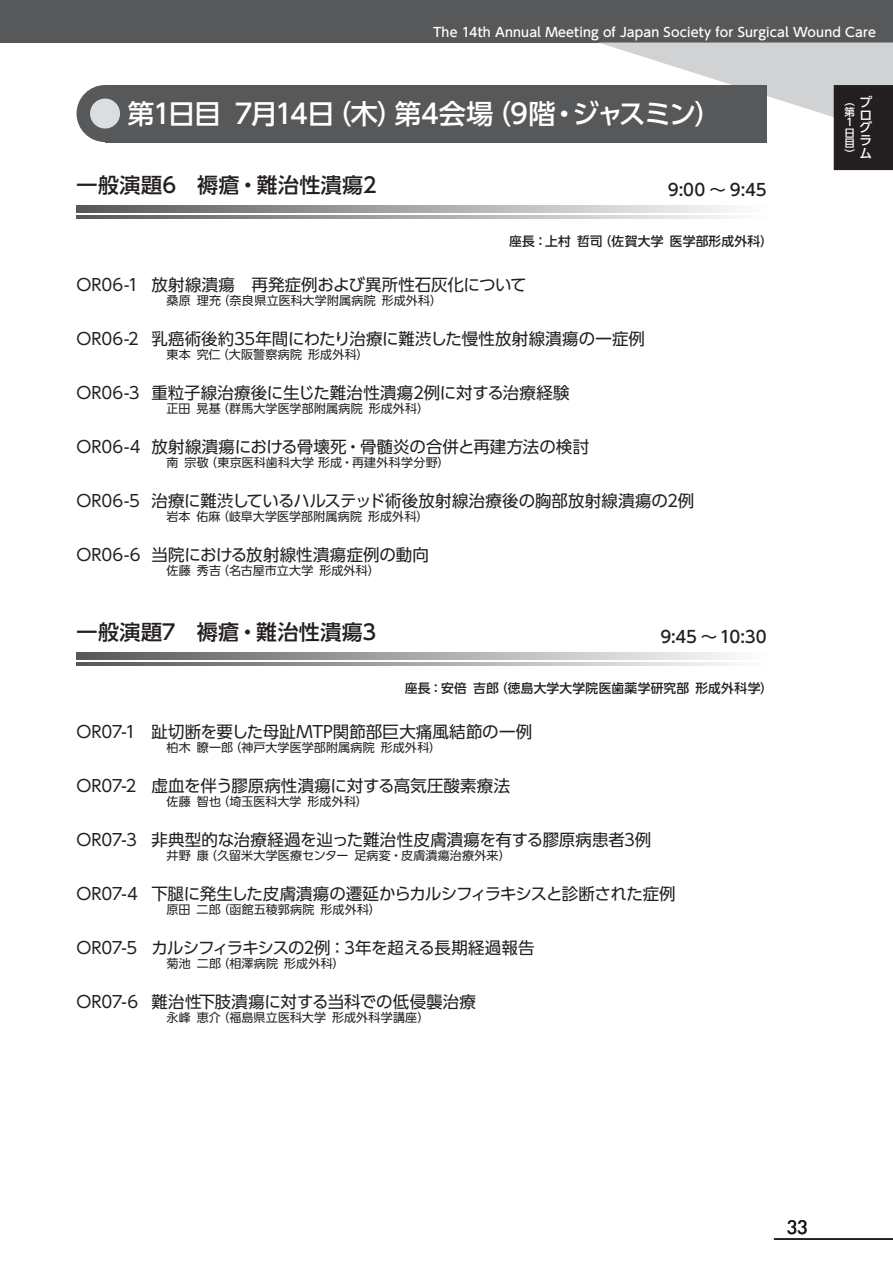
<style>
.page{position:relative;width:893px;height:1263px;background:#fff}
.page>*{position:absolute;margin:0;border:0;box-sizing:border-box;transform-origin:0 0}
.t1{font:500 27px "UD Shin Go Pr 6";letter-spacing:-.055em;color:#fff}
.t2{font:500 21px "UD Shin Go Pr 6";letter-spacing:.015em;color:#231f20}
.t3{font:500 18px "Futura Std";color:#231f20}
.t4{font:16.5px "UD Shin Go Pr 6";letter-spacing:-.005em;color:#231f20}
.t5{font:16.5px "UD Shin Go Pr 6";letter-spacing:-.03em;color:#231f20}
.t6{font:500 16.5px "UD Shin Go Pr 6";letter-spacing:-.02em;color:#231f20}
.t7{font:500 12.75px/12.8px "UD Shin Go Pr 6";letter-spacing:.01em;color:#fff}
.t8{font:500 12.75px "UD Shin Go Pr 6";letter-spacing:.02em;color:#231f20}
.t9{font:12px "UD Shin Go Pr 6";letter-spacing:.015em;color:#231f20}
.t10{font:500 10.5px/10.5px "UD Shin Go Pr 6";color:#fff}
</style>
<div class="page">
<div style="left:1px;top:0;width:892px;height:43px;background:#57585a"></div>
<hr style="left:774px;top:1238px;width:119px;height:2px;background:#231f20">
<svg style="left:598px;top:43px;width:295px;height:127px"></svg>
<svg style="left:77px;top:206px;width:652px;height:6px;background:#a5a5a6"></svg>
<svg style="left:77px;top:216px;width:652px;height:2px"></svg>
<svg style="left:77px;top:653px;width:652px;height:6px;background:#a5a5a6"></svg>
<svg style="left:77px;top:663px;width:652px;height:2px"></svg>
<div style="left:77px;top:85px;width:57px;height:57px;background:#57585a;border-radius:50%"></div>
<div style="left:105px;top:85px;width:662px;height:57px;background:#57585a"></div>
<div style="left:90px;top:99px;width:30px;height:30px;background:#dcdddf;border-radius:50%"></div>
<p class="t7" style="left:433px;top:26px;width:444px">The 14th Annual Meeting of Japan Society for Surgical Wound Care</p>
<h1 class="t1" style="left:128px;top:92px;width:596px">第1日目 7月14日（木）第4会場（9階・ジャスミン）</h1>
<p class="t2" style="left:77px;top:168px;width:302px">一般演題6　褥瘡・難治性潰瘍2</p>
<p class="t6" style="left:668px;top:176px;width:100px">9:00 ～ 9:45</p>
<p class="t8" style="left:509px;top:230px;width:265px">座長：上村 哲司（佐賀大学 医学部形成外科）</p>
<p class="t4" style="left:77px;top:272px;width:452px">OR06-1 放射線潰瘍　再発症例および異所性石灰化について</p>
<p class="t9" style="left:167px;top:291px;width:277px">桑原 理充（奈良県立医科大学附属病院 形成外科）</p>
<p class="t4" style="left:77px;top:326px;width:570px">OR06-2 乳癌術後約35年間にわたり治療に難渋した慢性放射線潰瘍の一症例</p>
<p class="t9" style="left:167px;top:345px;width:203px">東本 究仁（大阪警察病院 形成外科）</p>
<p class="t4" style="left:77px;top:380px;width:495px">OR06-3 重粒子線治療後に生じた難治性潰瘍2例に対する治療経験</p>
<p class="t9" style="left:167px;top:399px;width:264px">正田 晃基（群馬大学医学部附属病院 形成外科）</p>
<p class="t4" style="left:77px;top:434px;width:514px">OR06-4 放射線潰瘍における骨壊死・骨髄炎の合併と再建方法の検討</p>
<p class="t9" style="left:167px;top:453px;width:285px">南 宗敬（東京医科歯科大学形成・再建外科学分野）</p>
<p class="t4" style="left:77px;top:488px;width:619px">OR06-5 治療に難渋しているハルステッド術後放射線治療後の胸部放射線潰瘍の2例</p>
<p class="t9" style="left:167px;top:507px;width:263px">岩本 佑麻（岐阜大学医学部附属病院 形成外科）</p>
<p class="t4" style="left:77px;top:542px;width:354px">OR06-6 当院における放射線性潰瘍症例の動向</p>
<p class="t9" style="left:167px;top:561px;width:215px">佐藤 秀吉（名古屋市立大学 形成外科）</p>
<p class="t2" style="left:77px;top:615px;width:301px">一般演題7　褥瘡・難治性潰瘍3</p>
<p class="t6" style="left:660px;top:623px;width:108px">9:45 ～10:30</p>
<p class="t8" style="left:405px;top:677px;width:370px">座長：安倍 吉郎（徳島大学大学院医歯薬学研究部 形成外科学）</p>
<p class="t4" style="left:77px;top:719px;width:457px">OR07-1 趾切断を要した母趾MTP関節部巨大痛風結節の一例</p>
<p class="t9" style="left:167px;top:738px;width:276px">柏木 瞭一郎（神戸大学医学部附属病院 形成外科）</p>
<p class="t4" style="left:77px;top:773px;width:435px">OR07-2 虚血を伴う膠原病性潰瘍に対する高気圧酸素療法</p>
<p class="t9" style="left:167px;top:792px;width:203px">佐藤 智也（埼玉医科大学 形成外科）</p>
<p class="t4" style="left:77px;top:827px;width:576px">OR07-3 非典型的な治療経過を辿った難治性皮膚潰瘍を有する膠原病患者3例</p>
<p class="t9" style="left:167px;top:846px;width:346px">井野 康（久留米大学医療センター 足病変・皮膚潰瘍治療外来）</p>
<p class="t5" style="left:77px;top:881px;width:601px">OR07-4 下腿に発生した皮膚潰瘍の遷延からカルシフィラキシスと診断された症例</p>
<p class="t9" style="left:167px;top:900px;width:216px">原田 二郎（函館五稜郭病院 形成外科）</p>
<p class="t5" style="left:77px;top:935px;width:459px">OR07-5 カルシフィラキシスの2例：3年を超える長期経過報告</p>
<p class="t9" style="left:167px;top:954px;width:180px">菊池 二郎（相澤病院 形成外科）</p>
<p class="t4" style="left:77px;top:989px;width:401px">OR07-6 難治性下肢潰瘍に対する当科での低侵襲治療</p>
<p class="t9" style="left:167px;top:1008px;width:264px">永峰 恵介（福島県立医科大学 形成外科学講座）</p>
<p class="t10" style="left:845px;top:96px;width:12px">（第<br>１日目）</p>
<p class="t7" style="left:860px;top:95px;width:14px">プログラム</p>
<p class="t3" style="left:787px;top:1216px;width:22px">33</p>
</div>
